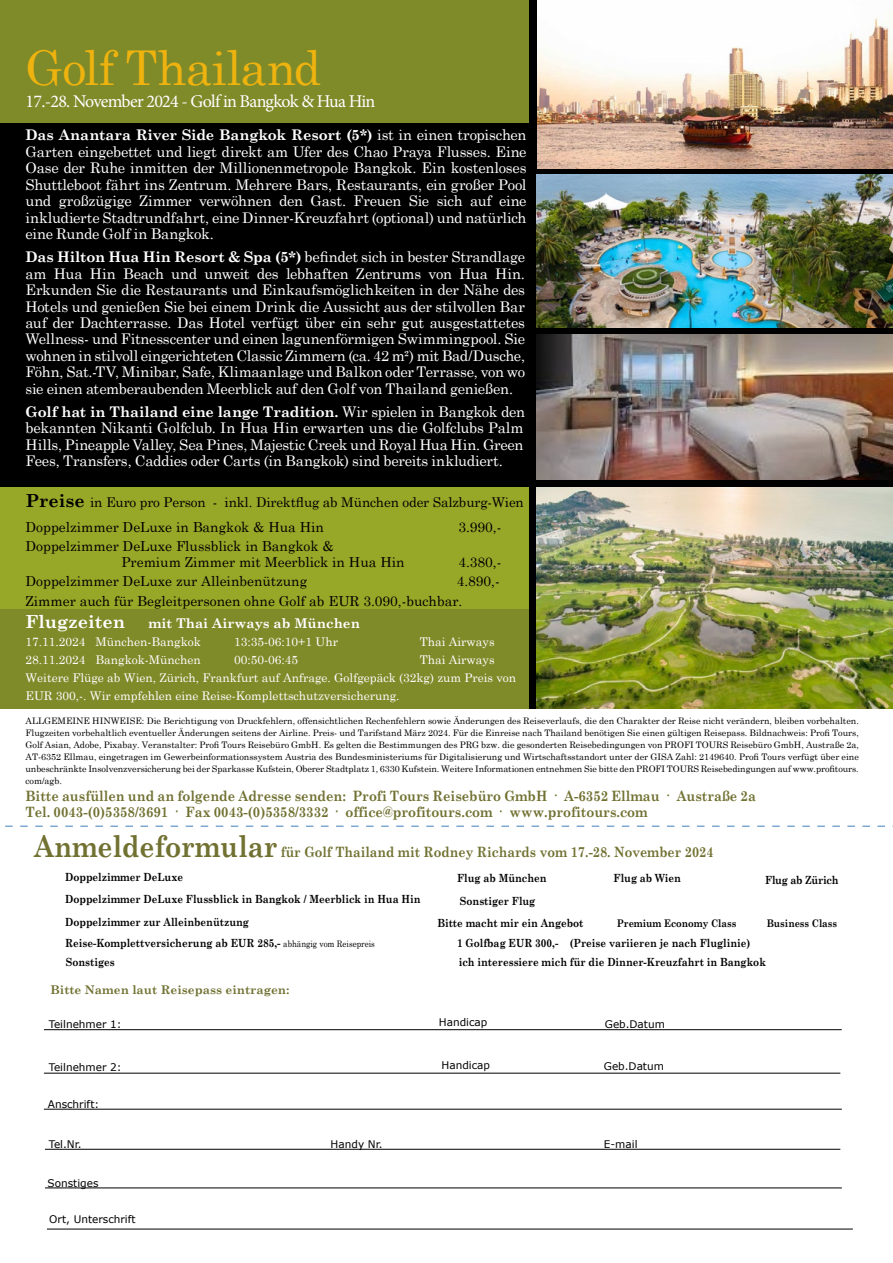
<style>
.page{position:relative;width:893px;height:1263px;background:#fff}
.page>*{position:absolute;margin:0;border:0;box-sizing:border-box;transform-origin:0 0}
.t1{font:48px "Century Schoolbook";letter-spacing:-.01em;color:#eeb30f}
.t2{font:18px "Minion Pro";letter-spacing:-.04em;color:#fff}
.t3{font:700 18px "Century Schoolbook";color:#fff}
.t4{font:14.7px/16.5px "Century Schoolbook";letter-spacing:-.015em;color:#fff;text-align:justify}
.t5{font:700 14.25px/16.5px "Century Schoolbook";color:#717132;scale:.91 1}
.t6{font:700 14.25px "Century Schoolbook";color:#717132;scale:.88 1}
.t7{font:13.8px/16.5px "Century Schoolbook";color:#000}
.t8{font:13.5px "Century Schoolbook";letter-spacing:-.01em;color:#000}
.t9{font:700 13.5px "Century Schoolbook";color:#fff}
.t10{font:12px/18px "Century Schoolbook";color:#fff}
.t11{font:700 12px "Century Schoolbook";color:#717132}
.t12{font:700 11.25px/22.5px "Century Schoolbook";color:#000;scale:.88 1}
.t13{font:700 11.25px "Century Schoolbook";letter-spacing:-.02em;color:#000;scale:.88 1}
.t14{font:10.5px "Verdana";color:#000}
.t15{font:700 10.5px "Century Schoolbook";color:#000;scale:.88 1}
.t16{font:9px/12px "Century Schoolbook";letter-spacing:-.01em;color:#000;text-align:justify}
.s1{font-weight:700}
.s2{font-weight:700;font-size:18px}
.s3{font-size:30px}
.s4{font-weight:400;font-size:9px}
</style>
<div class="page">
<div style="left:0;top:0;width:893px;height:708px;background:#000"></div>
<img style="left:537px;top:1px;width:356px;height:168px">
<div style="left:0;top:0;width:528px;height:122px;background:#7f8a29"></div>
<svg style="left:5px;top:826px;width:888px;height:1px"></svg>
<div style="left:0;top:487px;width:528px;height:160px;background:#97a828"></div>
<img style="left:536px;top:487px;width:357px;height:221px">
<hr style="left:44px;top:1029px;width:798px;height:1px;background:#000">
<hr style="left:44px;top:1109px;width:798px;height:1px;background:#000">
<hr style="left:45px;top:1149px;width:795px;height:1px;background:#000">
<hr style="left:45px;top:1188px;width:797px;height:1px;background:#000">
<hr style="left:47px;top:1229px;width:806px;height:1px;background:#000">
<hr style="left:44px;top:1073px;width:796px;height:1px;background:#000">
<div style="left:0;top:609px;width:528px;height:99px;background:#7f8a29"></div>
<img style="left:536px;top:335px;width:357px;height:145px">
<img style="left:536px;top:175px;width:357px;height:152px">
<h1 class="t1" style="left:26px;top:27px;width:297px">Golf Thailand</h1>
<p class="t2" style="left:26px;top:90px;width:351px">17.-28. November 2024 - Golf in Bangkok &amp; Hua Hin</p>
<p class="t4" style="left:26px;top:125px;width:503px"><span class="s1">Das Anantara River Side Bangkok Resort (5*)</span> ist in einen tropischen Garten eingebettet und liegt direkt am Ufer des Chao Praya Flusses. Eine Oase der Ruhe inmitten der Millionenmetropole Bangkok. Ein kostenloses Shuttleboot fährt ins Zentrum. Mehrere Bars, Restaurants, ein großer Pool und großzügige Zimmer verwöhnen den Gast. Freuen Sie sich auf eine inkludierte Stadtrundfahrt, eine Dinner-Kreuzfahrt (optional) und natürlich eine Runde Golf in Bangkok.</p>
<p class="t4" style="left:26px;top:247px;width:501px"><span class="s1">Das Hilton Hua Hin Resort &amp; Spa (5*)</span> befindet sich in bester Strandlage am Hua Hin Beach und unweit des lebhaften Zentrums von Hua Hin.<br>Erkunden Sie die Restaurants und Einkaufsmöglichkeiten in der Nähe des Hotels und genießen Sie bei einem Drink die Aussicht aus der stilvollen Bar auf der Dachterrasse. Das Hotel verfügt über ein sehr gut ausgestattetes Wellness- und Fitnesscenter und einen lagunenförmigen Swimmingpool. Sie wohnen in stilvoll eingerichteten Classic Zimmern (ca. 42 m²) mit Bad/Dusche, Föhn, Sat.-TV, Minibar, Safe, Klimaanlage und Balkon oder Terrasse, von wo sie einen atemberaubenden Meerblick auf den Golf von Thailand genießen.</p>
<p class="t4" style="left:26px;top:402px;width:501px"><span class="s1">Golf hat in Thailand eine lange Tradition.</span> Wir spielen in Bangkok den bekannten Nikanti Golfclub. In Hua Hin erwarten uns die Golfclubs Palm Hills, Pineapple Valley, Sea Pines, Majestic Creek und Royal Hua Hin. Green Fees, Transfers, Caddies oder Carts (in Bangkok) sind bereits inkludiert.</p>
<p class="t8" style="left:26px;top:491px;width:500px"><span class="s2">Preise</span> in Euro pro Person - inkl. Direktflug ab München oder Salzburg-Wien</p>
<p class="t7" style="left:26px;top:518px;width:300px">Doppelzimmer DeLuxe in Bangkok &amp; Hua Hin</p>
<p class="t7" style="left:458px;top:518px;width:44px">3.990,-</p>
<p class="t7" style="left:121px;top:536px;width:285px;text-indent:-96px">Doppelzimmer DeLuxe Flussblick in Bangkok &amp;<br>Premium Zimmer mit Meerblick in Hua Hin</p>
<p class="t7" style="left:458px;top:553px;width:44px">4.380,-</p>
<p class="t7" style="left:26px;top:572px;width:283px">Doppelzimmer DeLuxe zur Alleinbenützung</p>
<p class="t7" style="left:26px;top:570px;width:476px;line-height:20.2px;text-indent:431px">4.890,-<br>Zimmer auch für Begleitpersonen ohne Golf ab EUR 3.090,-buchbar.</p>
<p class="t3" style="left:26px;top:608px;width:101px">Flugzeiten</p>
<p class="t9" style="left:148px;top:613px;width:213px">mit Thai Airways ab München</p>
<p class="t10" style="left:26px;top:632px;width:177px">17.11.2024 München-Bangkok</p>
<p class="t10" style="left:234px;top:632px;width:105px">13:35-06:10+1 Uhr</p>
<p class="t10" style="left:420px;top:632px;width:76px">Thai Airways</p>
<p class="t10" style="left:26px;top:650px;width:177px">28.11.2024 Bangkok-München</p>
<p class="t10" style="left:234px;top:650px;width:66px">00:50-06:45</p>
<p class="t10" style="left:26px;top:650px;width:492px;text-indent:394px">Thai Airways<br>Weitere Flüge ab Wien, Zürich, Frankfurt auf Anfrage. Golfgepäck (32kg) zum Preis von<br>EUR 300,-. Wir empfehlen eine Reise-Komplettschutzversicherung.</p>
<p class="t16" style="left:26px;top:714px;width:835px">ALLGEMEINE HINWEISE: Die Berichtigung von Druckfehlern, offensichtlichen Rechenfehlern sowie Änderungen des Reiseverlaufs, die den Charakter der Reise nicht verändern, bleiben vorbehalten.<br>Flugzeiten vorbehaltlich eventueller Änderungen seitens der Airline. Preis- und Tarifstand März 2024. Für die Einreise nach Thailand benötigen Sie einen gültigen Reisepass. Bildnachweis: Profi Tours, Golf Asian, Adobe, Pixabay. Veranstalter: Profi Tours Reisebüro GmbH. Es gelten die Bestimmungen des PRG bzw. die gesonderten Reisebedingungen von PROFI TOURS Reisebüro GmbH, Austraße 2a, AT-6352 Ellmau, eingetragen im Gewerbeinformationssystem Austria des Bundesministeriums für Digitalisierung und Wirtschaftsstandort unter der GISA Zahl: 2149640. Profi Tours verfügt über eine unbeschränkte Insolvenzversicherung bei der Sparkasse Kufstein, Oberer Stadtplatz 1, 6330 Kufstein. Weitere Informationen entnehmen Sie bitte den PROFI TOURS Reisebedingungen auf www.profitours. com/agb.</p>
<p class="t5" style="left:26px;top:787px;width:804px">Bitte ausfüllen und an folgende Adresse senden: Profi Tours Reisebüro GmbH · A-6352 Ellmau · Austraße 2a<br>Tel. 0043-(0)5358/3691 · Fax 0043-(0)5358/3332 · office@profitours.com · www.profitours.com</p>
<p class="t6" style="left:34px;top:841px;width:774px"><span class="s3">Anmeldeformular</span> für Golf Thailand mit Rodney Richards vom 17.-28. November 2024</p>
<p class="t12" style="left:65px;top:865px;width:406px">Doppelzimmer DeLuxe<br>Doppelzimmer DeLuxe Flussblick in Bangkok / Meerblick in Hua Hin<br>Doppelzimmer zur Alleinbenützung</p>
<p class="t12" style="left:65px;top:932px;width:353px;line-height:19.5px">Reise-Komplettversicherung ab EUR 285,- <span class="s4">abhängig vom Reisepreis<br></span>Sonstiges</p>
<p class="t11" style="left:51px;top:981px;width:240px">Bitte Namen laut Reisepass eintragen:</p>
<p class="t14" style="left:49px;top:1017px;width:74px">Teilnehmer 1:</p>
<p class="t14" style="left:49px;top:1060px;width:74px">Teilnehmer 2:</p>
<p class="t14" style="left:48px;top:1097px;width:53px">Anschrift:</p>
<p class="t12" style="left:457px;top:866px;width:103px">Flug ab München</p>
<p class="t12" style="left:614px;top:866px;width:78px">Flug ab Wien</p>
<p class="t13" style="left:765px;top:871px;width:85px">Flug ab Zürich</p>
<p class="t12" style="left:437px;top:889px;width:168px;text-indent:23px">Sonstiger Flug<br>Bitte macht mir ein Angebot</p>
<p class="t15" style="left:617px;top:915px;width:137px">Premium Economy Class</p>
<p class="t15" style="left:767px;top:915px;width:82px">Business Class</p>
<p class="t12" style="left:457px;top:932px;width:352px;line-height:19.5px">1 Golfbag EUR 300,- (Preise variieren je nach Fluglinie) ich interessiere mich für die Dinner-Kreuzfahrt in Bangkok</p>
<p class="t14" style="left:439px;top:1015px;width:50px">Handicap</p>
<p class="t14" style="left:441px;top:1058px;width:50px">Handicap</p>
<p class="t14" style="left:605px;top:1017px;width:62px">Geb.Datum</p>
<p class="t14" style="left:604px;top:1059px;width:62px">Geb.Datum</p>
<p class="t14" style="left:49px;top:1137px;width:34px">Tel.Nr.</p>
<p class="t14" style="left:331px;top:1137px;width:53px">Handy Nr.</p>
<p class="t14" style="left:604px;top:1137px;width:35px">E-mail</p>
<p class="t14" style="left:48px;top:1175px;width:52px">Sonstiges</p>
<p class="t14" style="left:49px;top:1212px;width:88px">Ort, Unterschrift</p>
</div>
